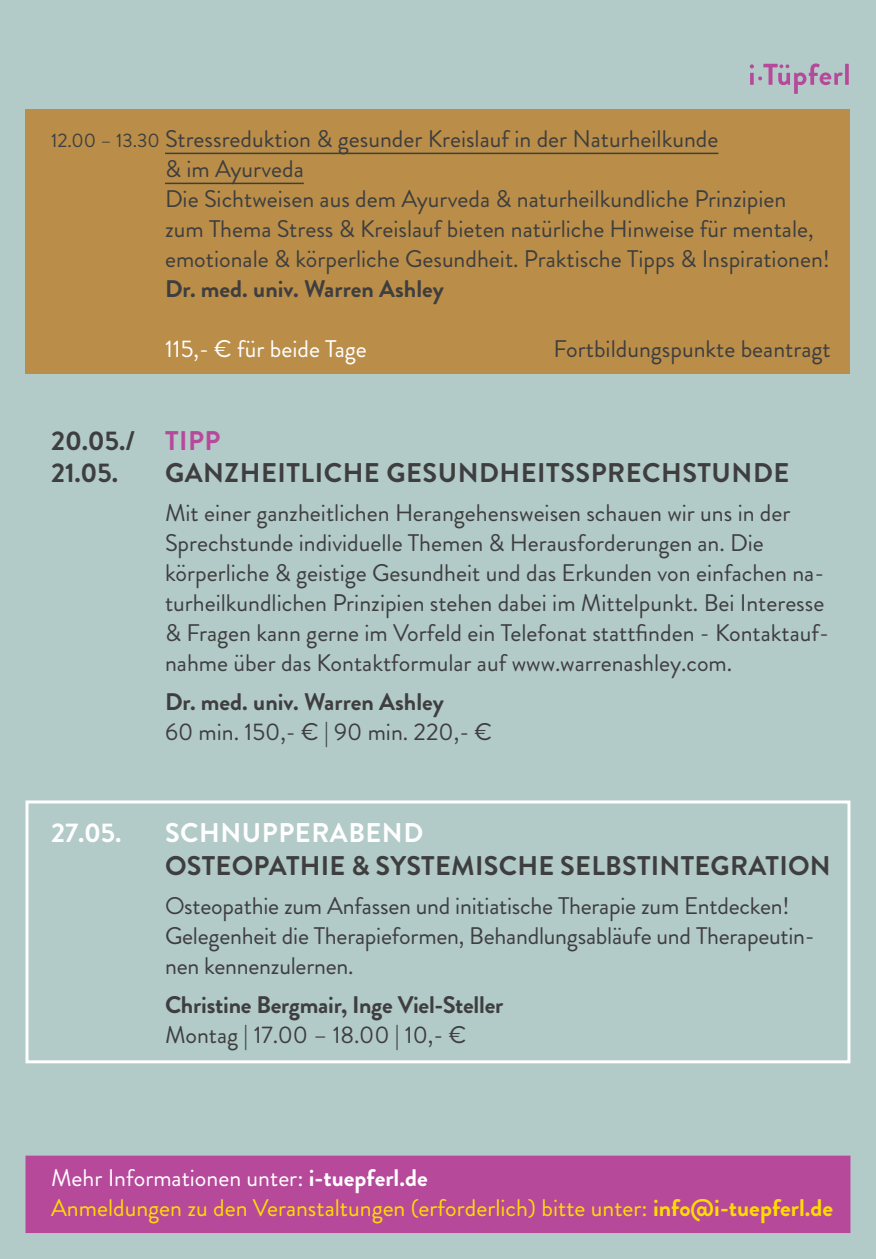
<style>
.page{position:relative;width:876px;height:1259px;background:#b2cac8}
.page>*{position:absolute;margin:0;border:0;box-sizing:border-box;transform-origin:0 0}
.t1{font:700 27px/32.4px "Brandon Grotesque";letter-spacing:.01em;color:#3e3e3f}
.t2{font:700 27px "Brandon Grotesque";letter-spacing:.02em;color:#fff}
.t3{font:24px/30px "Brandon Grotesque";color:#3e3e3f}
.t4{font:24px/30px "Brandon Grotesque";color:#ffdc01}
.t5{font:700 24px "Brandon Grotesque";letter-spacing:-.01em;color:#3e3e3f}
.t6{font:24px "Brandon Grotesque";color:#fff}
.s1{font-size:19.5px}
.s2{color:#b7499b}
.s3{color:#fff}
.s4{font-weight:700;color:#fff}
.s5{font-weight:700}
</style>
<div class="page">
<div style="left:26px;top:109px;width:824px;height:265px;background:#ba8e49"></div>
<div style="left:26px;top:1155px;width:824px;height:78px;background:#b7499b;border:3px solid #b7499b"></div>
<div style="left:26px;top:800px;width:824px;height:263px;border:3px solid #fff"></div>
<hr style="left:165px;top:153px;width:553px;height:1px;background:#3e3e3f">
<hr style="left:165px;top:183px;width:139px;height:1px;background:#3e3e3f">
<svg style="left:750px;top:63px;width:99px;height:31px"></svg>
<p class="t3" style="left:165px;top:124px;width:666px;text-indent:-114px"><span class="s1">12.00 – 13.30</span> Stressreduktion &amp; gesunder Kreislauf in der Naturheilkunde<br>&amp; im Ayurveda<br>Die Sichtweisen aus dem Ayurveda &amp; naturheilkundliche Prinzipien zum Thema Stress &amp; Kreislauf bieten natürliche Hinweise für mentale, emotionale &amp; körperliche Gesundheit. Praktische Tipps &amp; Inspirationen!</p>
<p class="t5" style="left:165px;top:272px;width:280px">Dr. med. univ. Warren Ashley</p>
<p class="t6" style="left:165px;top:333px;width:203px">115,- € für beide Tage</p>
<p class="t3" style="left:553px;top:334px;width:279px">Fortbildungspunkte beantragt</p>
<p class="t1" style="left:51px;top:425px;width:171px">20.05./ <span class="s2">TIPP<br></span>21.05.</p>
<p class="t1" style="left:165px;top:457px;width:626px">GANZHEITLICHE GESUNDHEITSSPRECHSTUNDE</p>
<p class="t3" style="left:165px;top:498px;width:666px">Mit einer ganzheitlichen Herangehensweisen schauen wir uns in der Sprechstunde individuelle Themen &amp; Herausforderungen an. Die körperliche &amp; geistige Gesundheit und das Erkunden von einfachen na&shy;turheilkundlichen Prinzipien stehen dabei im Mittelpunkt. Bei Interesse &amp; Fragen kann gerne im Vorfeld ein Telefonat stattfinden - Kontaktauf&shy;nahme über das Kontaktformular auf www.warrenashley.com.</p>
<p class="t5" style="left:165px;top:685px;width:280px">Dr. med. univ. Warren Ashley</p>
<p class="t3" style="left:165px;top:717px;width:329px">60 min. 150,- € | 90 min. 220,- €</p>
<p class="t2" style="left:51px;top:814px;width:72px">27.05.</p>
<p class="t2" style="left:165px;top:814px;width:260px">SCHNUPPERABEND</p>
<p class="t1" style="left:165px;top:849px;width:667px">OSTEOPATHIE &amp; SYSTEMISCHE SELBSTINTEGRATION</p>
<p class="t3" style="left:165px;top:891px;width:651px">Osteopathie zum Anfassen und initiatische Therapie zum Entdecken!<br>Gelegenheit die Therapieformen, Behandlungsabläufe und Therapeutin&shy;nen kennenzulernen.</p>
<p class="t5" style="left:165px;top:988px;width:340px">Christine Bergmair, Inge Viel-Steller</p>
<p class="t3" style="left:165px;top:1020px;width:303px">Montag | 17.00 – 18.00 | 10,- €</p>
<p class="t4" style="left:51px;top:1163px;width:784px"><span class="s3">Mehr Informationen unter:</span> <span class="s4">i-tuepferl.de<br></span>Anmeldungen zu den Veranstaltungen (erforderlich) bitte unter: <span class="s5">info@i-tuepferl.de</span></p>
</div>
